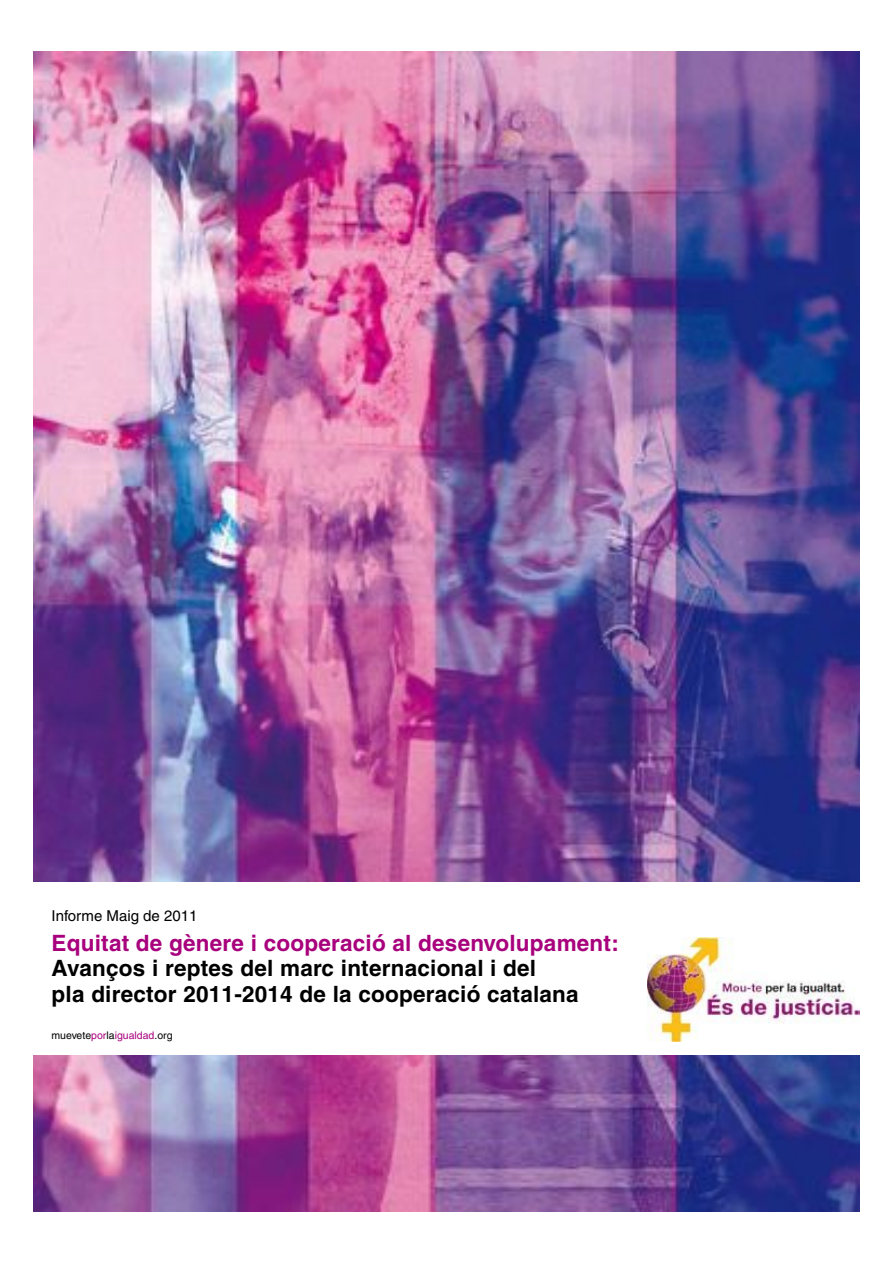
<style>
.page{position:relative;width:893px;height:1263px;background:#fff}
.page>*{position:absolute;margin:0;border:0;box-sizing:border-box;transform-origin:0 0}
.t1{font:700 22.5px/25.5px "Helvetica";letter-spacing:.01em;color:#000}
.t2{font:700 22.5px "Helvetica";letter-spacing:.01em;color:#a8007d}
.t3{font:15px "Helvetica";color:#000}
.t4{font:10.5px "Helvetica";color:#000}
.s1{color:#a8007d}
</style>
<div class="page">
<img style="left:33px;top:52px;width:827px;height:1159px">
<div style="left:0;top:882px;width:892px;height:173px;background:#fff"></div>
<img style="left:647px;top:937px;width:212px;height:105px">
<p class="t3" style="left:52px;top:907px;width:147px">Informe Maig de 2011</p>
<p class="t2" style="left:52px;top:929px;width:569px">Equitat de gènere i cooperació al desenvolupament:</p>
<p class="t1" style="left:52px;top:955px;width:529px">Avanços i reptes del marc internacional i del<br>pla director 2011-2014 de la cooperació catalana</p>
<p class="t4" style="left:52px;top:1029px;width:122px">muevete<span class="s1">por</span>la<span class="s1">igualdad</span>.org</p>
</div>
